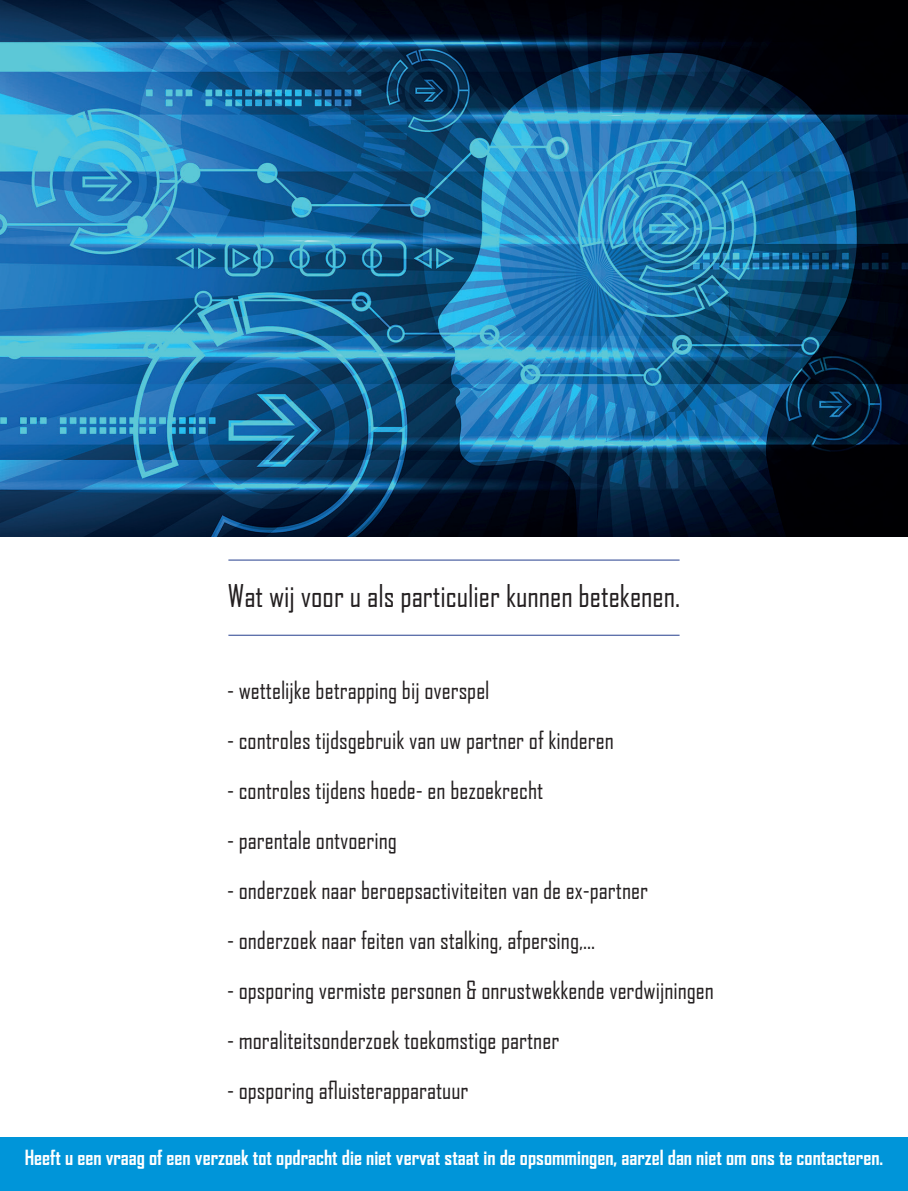
<style>
.page{position:relative;width:908px;height:1191px;background:#fff}
.page>*{position:absolute;margin:0;border:0;box-sizing:border-box;transform-origin:0 0}
.t1{font:30px "Agency FB";color:#231f20}
.t2{font:24px "Agency FB";color:#231f20}
.t3{font:700 20px "Agency FB";color:#fff}
</style>
<div class="page">
<hr style="left:228px;top:634px;width:451px;height:1px;background:#253f8e">
<hr style="left:228px;top:559px;width:451px;height:1px;background:#253f8e">
<div style="left:0;top:1137px;width:907px;height:54px;background:#0095d9"></div>
<img style="left:0;top:0;width:907px;height:537px">
<p class="t1" style="left:228px;top:577px;width:453px">Wat wij voor u als particulier kunnen betekenen.</p>
<p class="t2" style="left:227px;top:675px;width:264px">- wettelijke betrapping bij overspel</p>
<p class="t2" style="left:227px;top:725px;width:388px">- controles tijdsgebruik van uw partner of kinderen</p>
<p class="t2" style="left:227px;top:775px;width:317px">- controles tijdens hoede- en bezoekrecht</p>
<p class="t2" style="left:227px;top:825px;width:171px">- parentale ontvoering</p>
<p class="t2" style="left:227px;top:875px;width:422px">- onderzoek naar beroepsactiviteiten van de ex-partner</p>
<p class="t2" style="left:227px;top:925px;width:369px">- onderzoek naar feiten van stalking, afpersing,...</p>
<p class="t2" style="left:227px;top:975px;width:488px">- opsporing vermiste personen &amp; onrustwekkende verdwijningen</p>
<p class="t2" style="left:227px;top:1025px;width:333px">- moraliteitsonderzoek toekomstige partner</p>
<p class="t2" style="left:227px;top:1075px;width:243px">- opsporing afluisterapparatuur</p>
<p class="t3" style="left:25px;top:1145px;width:859px">Heeft u een vraag of een verzoek tot opdracht die niet vervat staat in de opsommingen, aarzel dan niet om ons te contacteren.</p>
</div>
